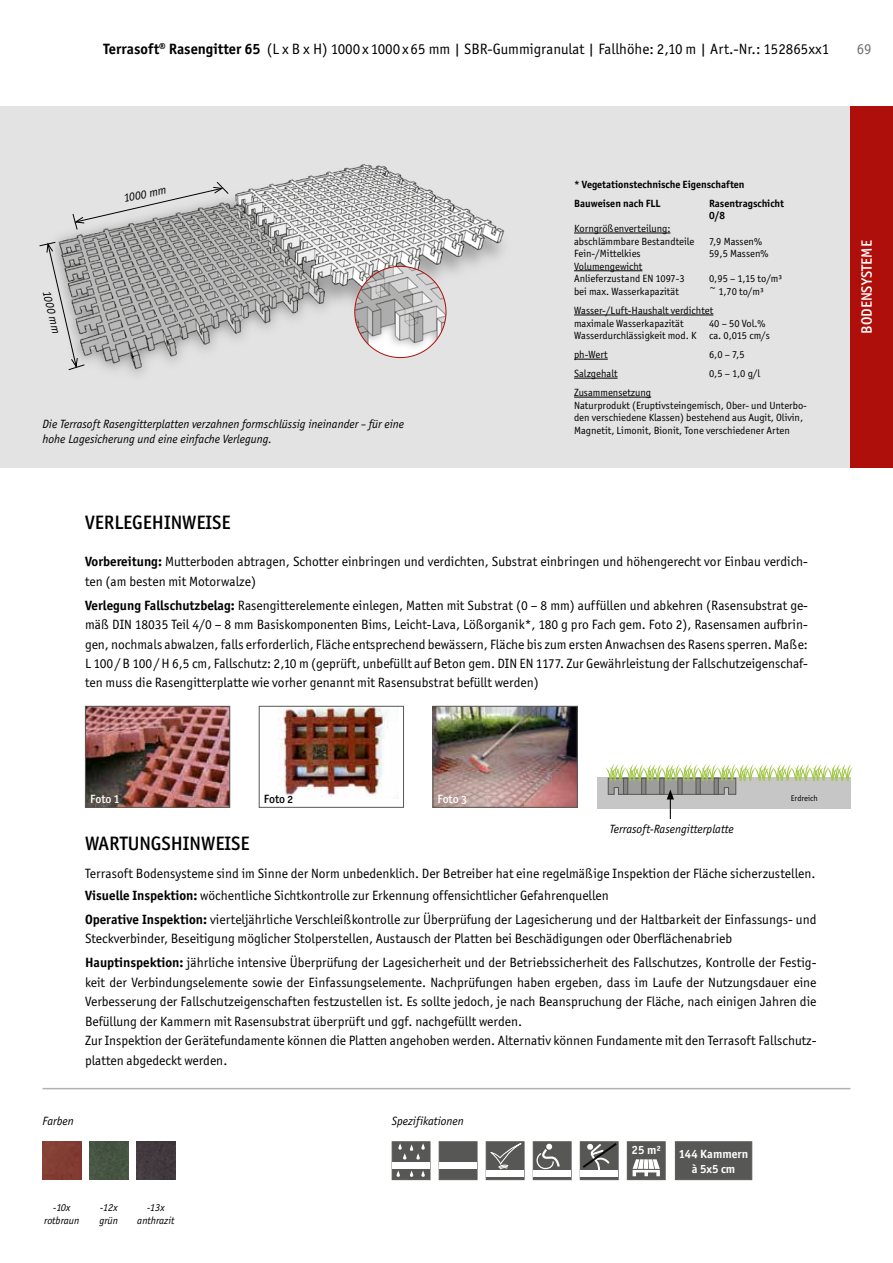
<style>
.page{position:relative;width:893px;height:1263px;background:#fff}
.page>*{position:absolute;margin:0;border:0;box-sizing:border-box;transform-origin:0 0}
.t1{font:500 19.5px "Officina Sans ITC";color:#000}
.t2{font:15px "Officina Sans ITC";color:#000}
.t3{font:500 15px "Officina Sans ITC";color:#fff}
.t4{font:15px "Officina Sans ITC";color:#706f6f}
.t5{font:13.5px/19.5px "Officina Sans ITC";color:#000}
.t6{font:italic 12px/14.4px "Officina Sans ITC";color:#000}
.t7{font:700 12px/14.4px "Officina Sans ITC";color:#fff;text-align:center}
.t8{font:500 12px "Officina Sans ITC";color:#fff}
.t9{font:12px "Officina Sans ITC Medium OS";color:#000}
.t10{font:12px "Officina Sans ITC Medium OS";color:#fff}
.t11{font:10.5px/12.6px "Officina Sans ITC";color:#000}
.t12{font:700 10.5px/18.9px "Officina Sans ITC";color:#000}
.t13{font:italic 10.5px/12.6px "Officina Sans ITC";color:#000;text-align:center}
.t14{font:8.25px "Officina Sans ITC";color:#000}
.s1{font-weight:700}
</style>
<div class="page">
<div style="left:0;top:106px;width:893px;height:362px;background:#e3e3e3"></div>
<div style="left:850px;top:106px;width:43px;height:362px;background:#ae0f0a"></div>
<hr style="left:43px;top:1088px;width:807px;height:1px;background:#b3b2b2">
<div style="left:392px;top:1141px;width:38px;height:39px;background:#575756;border:1px solid #575756"></div>
<div style="left:392px;top:1162px;width:38px;height:7px;background:#fff"></div>
<svg style="left:396px;top:1170px;width:4px;height:7px"></svg>
<svg style="left:421px;top:1170px;width:4px;height:7px"></svg>
<svg style="left:410px;top:1170px;width:4px;height:7px"></svg>
<svg style="left:398px;top:1143px;width:27px;height:16px"></svg>
<div style="left:439px;top:1141px;width:38px;height:39px;background:#575756;border:1px solid #575756"></div>
<div style="left:439px;top:1162px;width:38px;height:7px;background:#fff"></div>
<div style="left:533px;top:1141px;width:38px;height:39px;background:#575756;border:1px solid #575756"></div>
<div style="left:533px;top:1170px;width:38px;height:6px;background:#fff"></div>
<svg style="left:536px;top:1144px;width:24px;height:26px"></svg>
<svg style="left:580px;top:1141px;width:38px;height:39px"></svg>
<div style="left:580px;top:1170px;width:38px;height:6px;background:#fff"></div>
<svg style="left:581px;top:1141px;width:37px;height:29px"></svg>
<svg style="left:486px;top:1141px;width:38px;height:39px"></svg>
<div style="left:486px;top:1170px;width:38px;height:6px;background:#fff"></div>
<svg style="left:490px;top:1143px;width:32px;height:27px"></svg>
<div style="left:627px;top:1141px;width:38px;height:39px;background:#575756;border:1px solid #575756"></div>
<svg style="left:633px;top:1159px;width:27px;height:17px"></svg>
<img style="left:137px;top:1141px;width:38px;height:39px">
<img style="left:90px;top:1141px;width:38px;height:39px">
<img style="left:43px;top:1141px;width:38px;height:39px">
<img style="left:54px;top:164px;width:451px;height:210px">
<svg style="left:72px;top:181px;width:157px;height:49px"></svg>
<svg style="left:39px;top:242px;width:46px;height:128px"></svg>
<img style="left:355px;top:266px;width:91px;height:92px;border-radius:46px">
<hr style="left:574px;top:233px;width:96px;height:1px;background:#000">
<hr style="left:574px;top:270px;width:68px;height:1px;background:#000">
<hr style="left:574px;top:315px;width:139px;height:1px;background:#000">
<hr style="left:574px;top:359px;width:34px;height:1px;background:#000">
<hr style="left:574px;top:378px;width:44px;height:1px;background:#000">
<hr style="left:574px;top:397px;width:77px;height:1px;background:#000">
<img style="left:87px;top:708px;width:141px;height:98px">
<div style="left:85px;top:706px;width:145px;height:102px;border:1px solid #575756"></div>
<img style="left:278px;top:708px;width:110px;height:91px">
<div style="left:259px;top:706px;width:145px;height:102px;border:1px solid #575756"></div>
<img style="left:435px;top:708px;width:141px;height:98px">
<div style="left:433px;top:706px;width:145px;height:102px;border:1px solid #575756"></div>
<div style="left:597px;top:778px;width:253px;height:31px;background:#c6c6c6"></div>
<svg style="left:605px;top:764px;width:248px;height:55px"></svg>
<div style="left:675px;top:1141px;width:77px;height:39px;background:#575756;border:1px solid #575756"></div>
<p class="t2" style="left:103px;top:41px;width:727px"><span class="s1">Terrasoft</span><sup>®</sup> <span class="s1">Rasengitter 65</span> (L x B x H) 1000 x1000 x65 mm | SBR-Gummigranulat | Fallhöhe: 2,10 m | Art.-Nr.: 152865xx1</p>
<p class="t4" style="left:857px;top:40px;width:16px">69</p>
<p class="t6" style="left:54px;top:290px;width:45px;rotate:77deg">1000 mm</p>
<p class="t6" style="left:122px;top:191px;width:45px;rotate:-12deg">1000 mm</p>
<p class="t6" style="left:43px;top:417px;width:363px">Die Terrasoft Rasengitterplatten verzahnen formschlüssig ineinander – für eine hohe Lagesicherung und eine einfache Verlegung.</p>
<p class="t12" style="left:574px;top:175px;width:172px">* Vegetationstechnische Eigenschaften<br>Bauweisen nach FLL</p>
<p class="t12" style="left:709px;top:197px;width:77px;line-height:12.6px">Rasentragschicht<br>0/8</p>
<p class="t11" style="left:574px;top:222px;width:122px">Korngrößenverteilung: abschlämmbare Bestandteile</p>
<p class="t11" style="left:709px;top:235px;width:54px">7,9 Massen%</p>
<p class="t11" style="left:574px;top:247px;width:68px">Fein-/Mittelkies</p>
<p class="t11" style="left:709px;top:247px;width:61px">59,5 Massen%</p>
<p class="t11" style="left:574px;top:260px;width:112px">Volumengewicht<br>Anlieferzustand EN 1097-3</p>
<p class="t11" style="left:709px;top:272px;width:75px">0,95 – 1,15 to/m³</p>
<p class="t11" style="left:574px;top:282px;width:191px;line-height:18.9px;text-indent:135px">~ 1,70 to/m³<br>Wasser-/Luft-Haushalt verdichtet</p>
<p class="t11" style="left:574px;top:317px;width:111px">maximale Wasserkapazität</p>
<p class="t11" style="left:574px;top:285px;width:106px">bei max. Wasserkapazität</p>
<p class="t11" style="left:574px;top:317px;width:197px;text-indent:135px">40 – 50 Vol.%<br>Wasserdurchlässigkeit mod. K ca. 0,015 cm/s</p>
<p class="t11" style="left:574px;top:348px;width:35px">ph-Wert</p>
<p class="t11" style="left:709px;top:348px;width:37px">6,0 – 7,5</p>
<p class="t11" style="left:574px;top:367px;width:45px">Salzgehalt</p>
<p class="t11" style="left:709px;top:367px;width:53px">0,5 – 1,0 g/l</p>
<p class="t11" style="left:574px;top:386px;width:234px">Zusammensetzung<br>Naturprodukt (Eruptivsteingemisch, Ober- und Unterbo&shy;den verschiedene Klassen) bestehend aus Augit, Olivin, Magnetit, Limonit, Bionit, Tone verschiedener Arten</p>
<h1 class="t1" style="left:85px;top:511px;width:147px">VERLEGEHINWEISE</h1>
<p class="t5" style="left:85px;top:552px;width:724px"><span class="s1">Vorbereitung:</span> Mutterboden abtragen, Schotter einbringen und verdichten, Substrat einbringen und höhengerecht vor Einbau verdich&shy;ten (am besten mit Motorwalze)</p>
<p class="t5" style="left:85px;top:595px;width:724px;text-align:justify"><span class="s1">Verlegung Fallschutzbelag:</span> Rasengitterelemente einlegen, Matten mit Substrat (0 – 8 mm) auffüllen und abkehren (Rasensubstrat ge&shy;mäß DIN 18035 Teil 4/0 – 8 mm Basiskomponenten Bims, Leicht-Lava, Lößorganik*, 180 g pro Fach gem. Foto 2), Rasensamen aufbrin&shy;gen, nochmals abwalzen, falls erforderlich, Fläche entsprechend bewässern, Fläche bis zum ersten Anwachsen des Rasens sperren. Maße:<br>L 100/B 100/H 6,5 cm, Fallschutz: 2,10 m (geprüft, unbefüllt auf Beton gem. DIN EN 1177. Zur Gewährleistung der Fallschutzeigenschaf&shy;ten muss die Rasengitterplatte wie vorher genannt mit Rasensubstrat befüllt werden)</p>
<p class="t8" style="left:90px;top:792px;width:31px">Foto 1</p>
<p class="t9" style="left:264px;top:792px;width:31px">Foto 2</p>
<p class="t10" style="left:437px;top:792px;width:31px">Foto 3</p>
<p class="t14" style="left:791px;top:793px;width:29px">Erdreich</p>
<p class="t6" style="left:610px;top:821px;width:126px">Terrasoft-Rasengitterplatte</p>
<h1 class="t1" style="left:85px;top:832px;width:166px">WARTUNGSHINWEISE</h1>
<p class="t5" style="left:85px;top:863px;width:732px;line-height:21.6px">Terrasoft Bodensysteme sind im Sinne der Norm unbedenklich. Der Betreiber hat eine regelmäßige Inspektion der Fläche sicherzustellen.<br><span class="s1">Visuelle Inspektion:</span> wöchentliche Sichtkontrolle zur Erkennung offensichtlicher Gefahrenquellen</p>
<p class="t5" style="left:85px;top:909px;width:733px"><span class="s1">Operative Inspektion:</span> vierteljährliche Verschleißkontrolle zur Überprüfung der Lagesicherung und der Haltbarkeit der Einfassungs- und<br>Steckverbinder, Beseitigung möglicher Stolperstellen, Austausch der Platten bei Beschädigungen oder Oberflächenabrieb</p>
<p class="t5" style="left:85px;top:953px;width:733px"><span class="s1">Hauptinspektion:</span> jährliche intensive Überprüfung der Lagesicherheit und der Betriebssicherheit des Fallschutzes, Kontrolle der Festig&shy;keit der Verbindungselemente sowie der Einfassungselemente. Nachprüfungen haben ergeben, dass im Laufe der Nutzungsdauer eine Verbesserung der Fallschutzeigenschaften festzustellen ist. Es sollte jedoch, je nach Beanspruchung der Fläche, nach einigen Jahren die Befüllung der Kammern mit Rasensubstrat überprüft und ggf. nachgefüllt werden.<br>Zur Inspektion der Gerätefundamente können die Platten angehoben werden. Alternativ können Fundamente mit den Terrasoft Fallschutz&shy;platten abgedeckt werden.</p>
<p class="t6" style="left:43px;top:1114px;width:33px">Farben</p>
<p class="t6" style="left:392px;top:1114px;width:74px">Spezifikationen</p>
<p class="t7" style="left:632px;top:1142px;width:31px">25 m²</p>
<p class="t7" style="left:679px;top:1147px;width:71px">144 Kammern à 5x5 cm</p>
<p class="t13" style="left:44px;top:1201px;width:36px">-10x rotbraun</p>
<p class="t13" style="left:100px;top:1201px;width:20px;text-align:left">-12x grün</p>
<p class="t13" style="left:137px;top:1201px;width:39px">-13x anthrazit</p>
<p class="t3" style="left:858px;top:334px;width:95px;rotate:-90deg">BODENSYSTEME</p>
</div>
